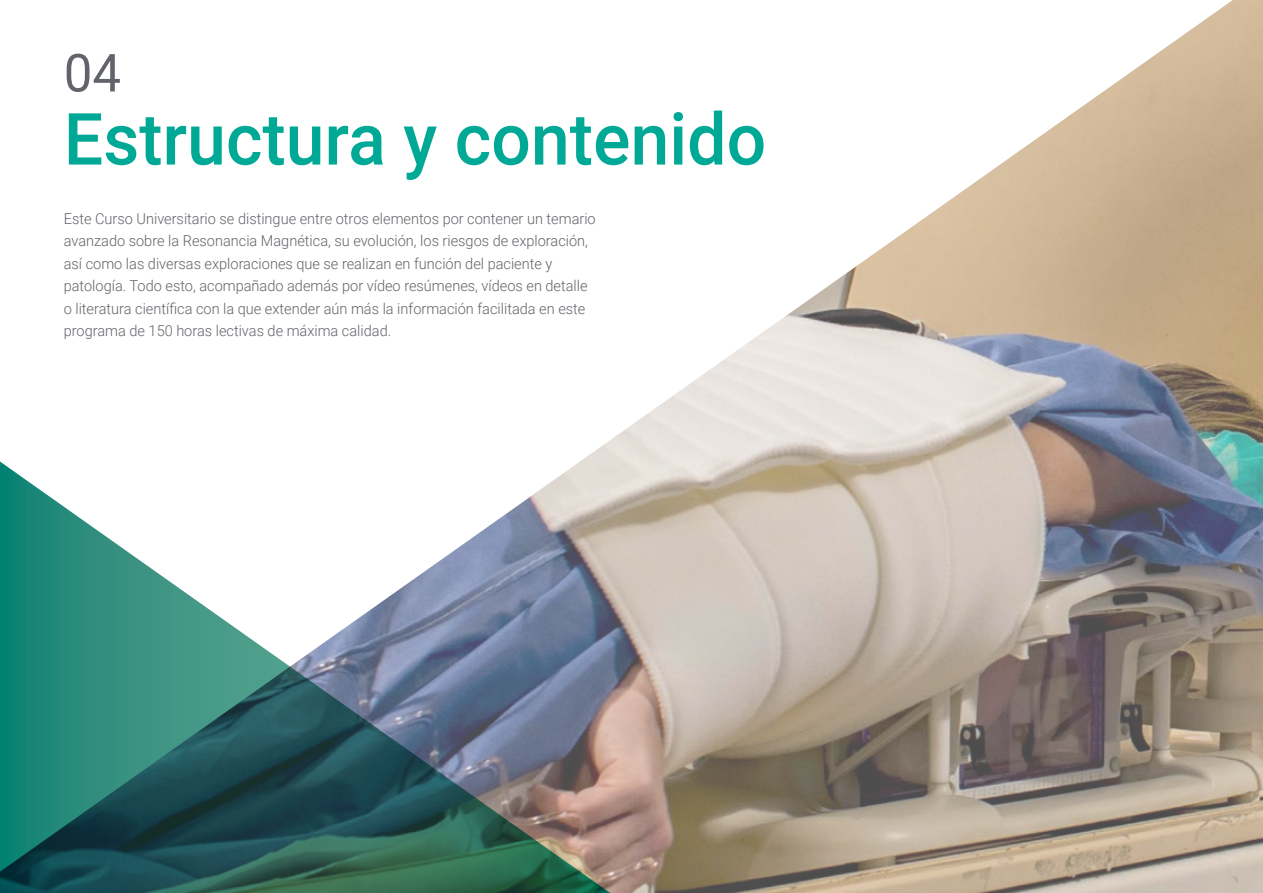
<style>
.page{position:relative;width:1263px;height:893px;background:#fff}
.page>*{position:absolute;margin:0;border:0;box-sizing:border-box;transform-origin:0 0}
.t1{font:500 72px "Roboto";color:#00a996}
.t2{font:52.5px "Roboto";color:#61646a}
.t3{font:300 15px/22.5px "Roboto";color:#61646a}
</style>
<div class="page">
<img style="left:602px;top:0;width:661px;height:893px">
<svg style="left:0;top:446px;width:640px;height:447px"></svg>
<h2 class="t2" style="left:64px;top:36px;width:59px">04</h2>
<h1 class="t1" style="left:64px;top:89px;width:704px">Estructura y contenido</h1>
<p class="t3" style="left:64px;top:207px;width:533px">Este Curso Universitario se distingue entre otros elementos por contener un temario avanzado sobre la Resonancia Magnética, su evolución, los riesgos de exploración, así como las diversas exploraciones que se realizan en función del paciente y patología. Todo esto, acompañado además por vídeo resúmenes, vídeos en detalle o literatura científica con la que extender aún más la información facilitada en este programa de 150 horas lectivas de máxima calidad.</p>
</div>
